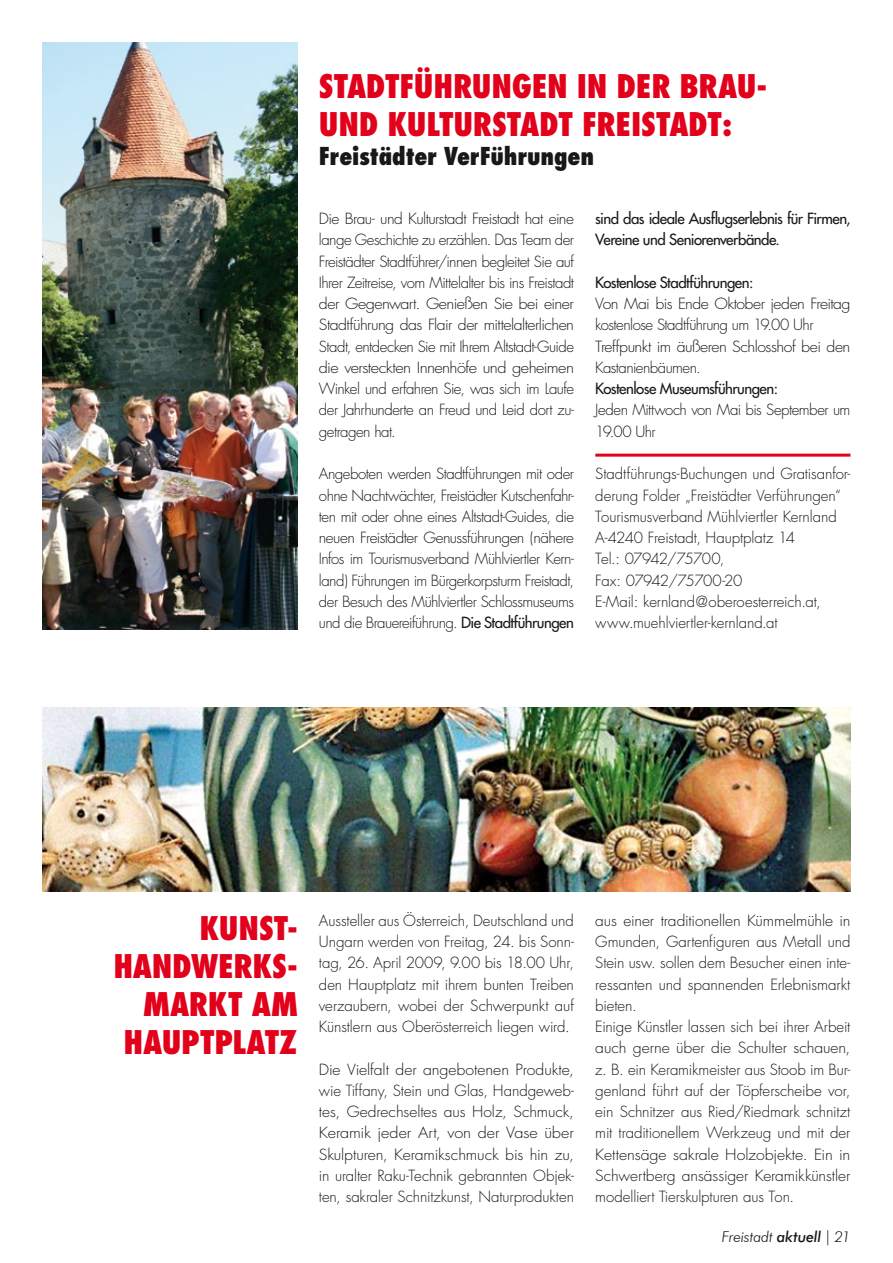
<style>
.page{position:relative;width:893px;height:1263px;background:#fff}
.page>*{position:absolute;margin:0;border:0;box-sizing:border-box;transform-origin:0 0}
.t1{font:800 condensed 31.65px/38.1px "Futura";letter-spacing:-.01em;color:#e2001a;text-align:right}
.t2{font:800 condensed 24px "Futura";letter-spacing:-.01em;color:#1a171b}
.t3{font:300 15px/21.3px "Futura";letter-spacing:-.01em;color:#1a171b;scale:1.04 1}
.t4{font:300 15px/21.3px "Futura";letter-spacing:-.01em;color:#1a171b;text-align:justify}
.t5{font:300 15px/21.3px "Futura";letter-spacing:-.01em;color:#1a171b;text-align:justify;scale:1.06 1}
.t6{font:15px/21.3px "Futura";letter-spacing:-.03em;color:#1a171b}
.t7{font:300 15px/21.3px "Futura";letter-spacing:-.035em;color:#1a171b;scale:1.05 1}
.t8{font:300 15px/21.3px "Futura";letter-spacing:-.035em;color:#1a171b}
.t9{font:italic 300 15px "Futura BT";letter-spacing:-.01em;color:#1a171b}
.s1{font-weight:400}
.s2{font-weight:500}
.s3{font-family:"Futura";font-style:normal}
</style>
<div class="page">
<img style="left:43px;top:707px;width:807px;height:185px">
<hr style="left:595px;top:454px;width:255px;height:3px;background:#e2001a">
<img style="left:43px;top:42px;width:255px;height:587px">
<h1 class="t1" style="left:319px;top:67px;width:450px;text-align:left">STADTFÜHRUNGEN IN DER BRAU-<br>UND KULTURSTADT FREISTADT:</h1>
<h2 class="t2" style="left:319px;top:141px;width:277px">FREISTÄDTER VERFÜHRUNGEN</h2>
<p class="t3" style="left:319px;top:208px;width:247px;text-align:justify">Die Brau- und Kulturstadt Freistadt hat eine lange Geschichte zu erzählen. Das Team der Freistädter Stadtführer/innen begleitet Sie auf Ihrer Zeitreise, vom Mittelalter bis ins Freistadt der Gegenwart. Genießen Sie bei einer Stadtführung das Flair der mittelalterlichen Stadt, entdecken Sie mit Ihrem Altstadt-Guide die versteckten Innenhöfe und geheimen Winkel und erfahren Sie, was sich im Laufe der Jahrhunderte an Freud und Leid dort zu&shy;getragen hat.</p>
<p class="t4" style="left:319px;top:464px;width:257px">Angeboten werden Stadtführungen mit oder ohne Nachtwächter, Freistädter Kutschenfahr&shy;ten mit oder ohne eines Altstadt-Guides, die neuen Freistädter Genussführungen (nähere Infos im Tourismusverband Mühlviertler Kern&shy;land) Führungen im Bürgerkorpsturm Freistadt, der Besuch des Mühlviertler Schlossmuseums und die Brauereiführung. <span class="s1">Die Stadtführungen</span></p>
<p class="t6" style="left:595px;top:208px;width:257px">sind das ideale Ausflugserlebnis für Firmen,<br>Vereine und Seniorenverbände.</p>
<p class="t6" style="left:595px;top:272px;width:160px">Kostenlose Stadtführungen:</p>
<p class="t7" style="left:595px;top:293px;width:244px">Von Mai bis Ende Oktober jeden Freitag kostenlose Stadtführung um 19.00 Uhr Treffpunkt im äußeren Schlosshof bei den Kastanienbäumen.</p>
<p class="t6" style="left:595px;top:378px;width:184px">Kostenlose Museumsführungen:</p>
<p class="t8" style="left:595px;top:400px;width:257px">Jeden Mittwoch von Mai bis September um<br>19.00 Uhr</p>
<p class="t4" style="left:595px;top:464px;width:257px;text-align:left">Stadtführungs-Buchungen und Gratisanfor&shy;derung Folder „Freistädter Verführungen“ Tourismusverband Mühlviertler Kernland A-4240 Freistadt, Hauptplatz 14<br>Tel.: 07942/75700,<br>Fax: 07942/75700-20<br>E-Mail: kernland@oberoesterreich.at, www.muehlviertler-kernland.at</p>
<h1 class="t1" style="left:113px;top:909px;width:186px">KUNST-<br>HANDWE RKS-<br>MARKT AM<br>HAUPTPLATZ</h1>
<p class="t4" style="left:319px;top:910px;width:257px">Aussteller aus Österreich, Deutschland und Ungarn werden von Freitag, 24. bis Sonn&shy;tag, 26. April 2009, 9.00 bis 18.00 Uhr, den Hauptplatz mit ihrem bunten Treiben verzaubern, wobei der Schwerpunkt auf Künstlern aus Oberösterreich liegen wird.</p>
<p class="t5" style="left:319px;top:1059px;width:242px">Die Vielfalt der angebotenen Produkte, wie Tiffany, Stein und Glas, Handgeweb&shy;tes, Gedrechseltes aus Holz, Schmuck, Keramik jeder Art, von der Vase über Skulpturen, Keramikschmuck bis hin zu, in uralter Raku-Technik gebrannten Objek&shy;ten, sakraler Schnitzkunst, Naturprodukten</p>
<p class="t3" style="left:595px;top:910px;width:247px">aus einer traditionellen Kümmelmühle in Gmunden, Gartenfiguren aus Metall und Stein usw. sollen dem Besucher einen inte&shy;ressanten und spannenden Erlebnismarkt bieten.<br>Einige Künstler lassen sich bei ihrer Arbeit auch gerne über die Schulter schauen, z. B. ein Keramikmeister aus Stoob im Bur&shy;genland führt auf der Töpferscheibe vor, ein Schnitzer aus Ried/Riedmark schnitzt mit traditionellem Werkzeug und mit der Kettensäge sakrale Holzobjekte. Ein in Schwertberg ansässiger Keramikkünstler modelliert Tierskulpturen aus Ton.</p>
<p class="t9" style="left:722px;top:1227px;width:130px">Freistadt <span class="s2">aktuell</span> <span class="s3">|</span> 21</p>
</div>
